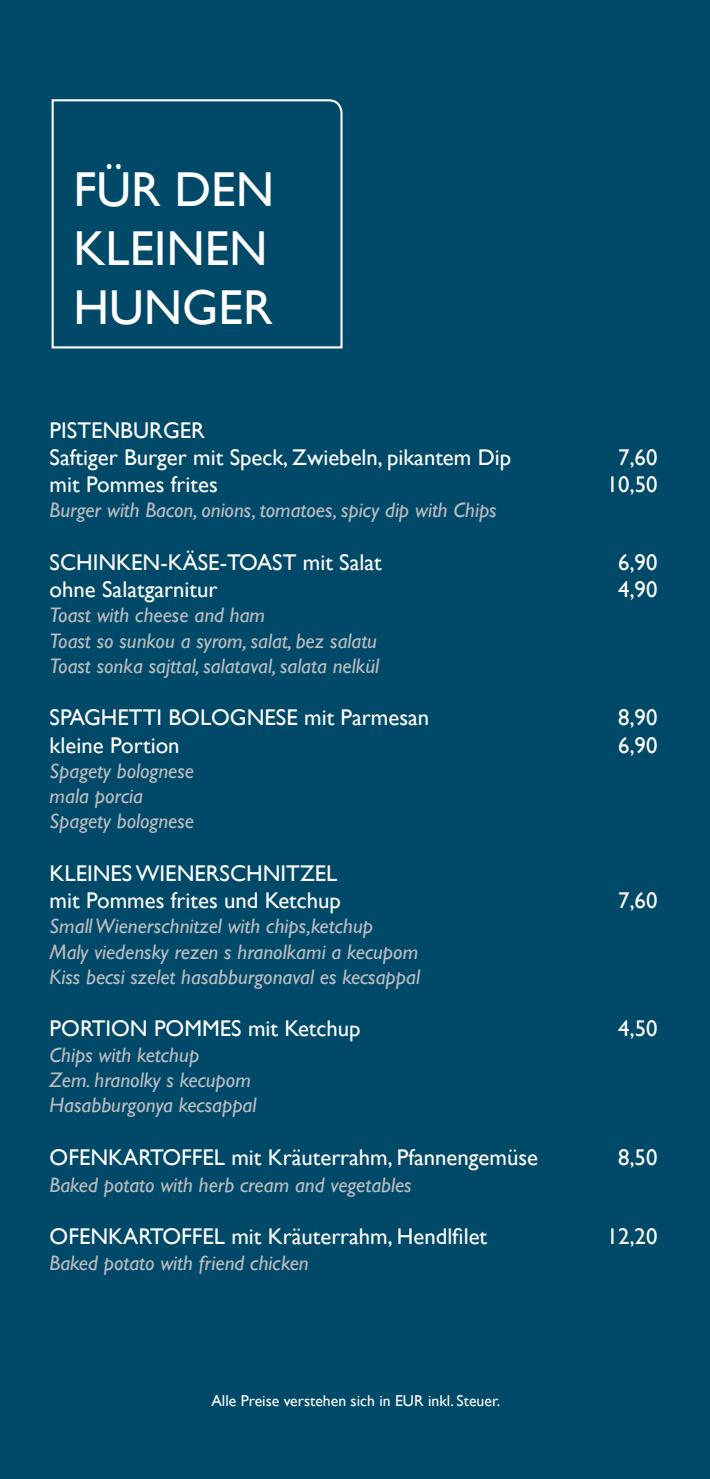
<style>
.page{position:relative;width:710px;height:1479px;background:#fff}
.page>*{position:absolute;margin:0;border:0;box-sizing:border-box;transform-origin:0 0}
.t1{font:49px/58.8px "Gill Sans";color:#fff}
.t2{font:22.75px/27.3px "Gill Sans";color:#fff}
.t3{font:italic 21px/25.2px "Gill Sans";color:#bcbdc0}
.t4{font:15.75px "Gill Sans";color:#fff}
</style>
<div class="page">
<div style="left:0;top:0;width:709px;height:1478px;background:#014969"></div>
<svg style="left:51px;top:99px;width:292px;height:250px"></svg>
<h1 class="t1" style="left:73px;top:160px;width:202px">FÜR DEN<br>KLEINEN<br>HUNGER</h1>
<p class="t2" style="left:50px;top:416px;width:463px">PISTENBURGER<br>Saftiger Burger mit Speck, Zwiebeln, pikantem Dip</p>
<p class="t2" style="left:618px;top:443px;width:41px">7,60</p>
<p class="t2" style="left:50px;top:470px;width:169px">mit Pommes frites</p>
<p class="t2" style="left:606px;top:470px;width:52px">10,50</p>
<p class="t3" style="left:50px;top:497px;width:448px">Burger with Bacon, onions, tomatoes, spicy dip with Chips</p>
<p class="t2" style="left:50px;top:548px;width:333px">SCHINKEN-KÄSE-TOAST mit Salat</p>
<p class="t2" style="left:618px;top:548px;width:41px">6,90</p>
<p class="t2" style="left:50px;top:575px;width:169px">ohne Salatgarnitur</p>
<p class="t2" style="left:618px;top:575px;width:41px">4,90</p>
<p class="t3" style="left:50px;top:602px;width:331px">Toast with cheese and ham<br>Toast so sunkou a syrom, salat, bez salatu<br>Toast sonka sajttal, salataval, salata nelkül</p>
<p class="t2" style="left:50px;top:704px;width:381px">SPAGHETTI BOLOGNESE mit Parmesan</p>
<p class="t2" style="left:618px;top:704px;width:41px">8,90</p>
<p class="t2" style="left:50px;top:731px;width:131px">kleine Portion</p>
<p class="t2" style="left:618px;top:731px;width:41px">6,90</p>
<p class="t3" style="left:50px;top:758px;width:146px">Spagety bolognese mala porcia<br>Spagety bolognese</p>
<p class="t2" style="left:50px;top:859px;width:293px">KLEINES WIENERSCHNITZEL mit Pommes frites und Ketchup</p>
<p class="t2" style="left:618px;top:886px;width:41px">7,60</p>
<p class="t3" style="left:50px;top:913px;width:372px">Small Wienerschnitzel with chips,ketchup<br>Maly viedensky rezen s hranolkami a kecupom<br>Kiss becsi szelet hasabburgonaval es kecsappal</p>
<p class="t2" style="left:50px;top:1014px;width:312px">PORTION POMMES mit Ketchup</p>
<p class="t2" style="left:618px;top:1014px;width:41px">4,50</p>
<p class="t3" style="left:50px;top:1041px;width:208px">Chips with ketchup<br>Zem. hranolky s kecupom<br>Hasabburgonya kecsappal</p>
<p class="t2" style="left:50px;top:1142px;width:490px">OFENKARTOFFEL mit Kräuterrahm, Pfannengemüse</p>
<p class="t2" style="left:618px;top:1142px;width:41px">8,50</p>
<p class="t3" style="left:50px;top:1172px;width:363px">Baked potato with herb cream and vegetables</p>
<p class="t2" style="left:50px;top:1222px;width:439px">OFENKARTOFFEL mit Kräuterrahm, Hendlfilet</p>
<p class="t2" style="left:606px;top:1222px;width:52px">12,20</p>
<p class="t3" style="left:50px;top:1249px;width:260px">Baked potato with friend chicken</p>
<p class="t4" style="left:211px;top:1390px;width:290px">Alle Preise verstehen sich in EUR inkl. Steuer.</p>
</div>
